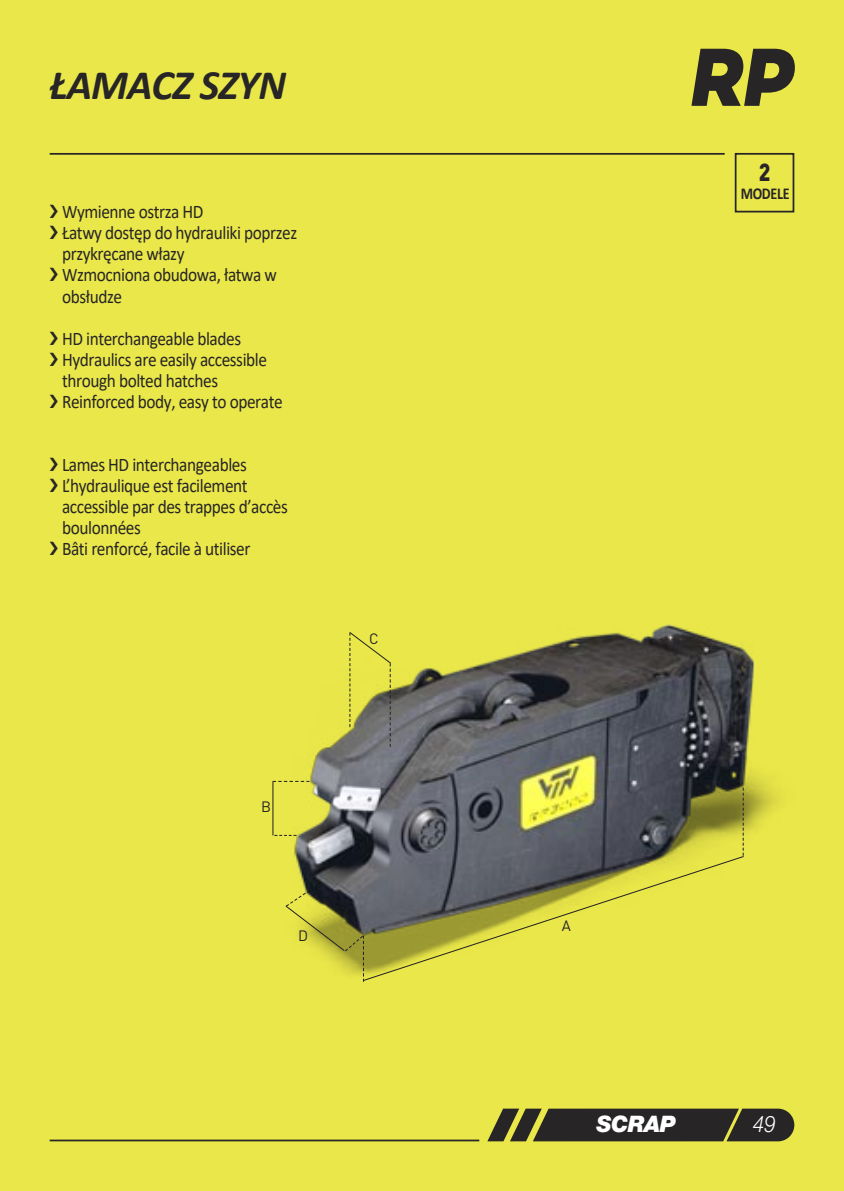
<style>
.page{position:relative;width:844px;height:1191px;background:#fff}
.page>*{position:absolute;margin:0;border:0;box-sizing:border-box;transform-origin:0 0}
.t1{font:italic 800 84px "Campton";color:#272526;scale:.9 1}
.t2{font:italic 700 42px "Calibri";letter-spacing:-.025em;color:#272526}
.t3{font:900 24.5px "DIN";color:#272526;scale:.85 1}
.t4{font:italic 900 22.75px "Helvetica Neue LT Std";letter-spacing:-.025em;color:#fff}
.t5{font:italic 300 22.75px "Helvetica Neue LT Std";color:#fff;scale:.9 1}
.t6{font:19.25px/21px "Calibri";letter-spacing:-.025em;color:#272526;scale:.9 1}
.t7{font:700 16.62px "Calibri";letter-spacing:-.025em;color:#272526;scale:.85 1}
.t8{font:14.88px "DIN";color:#272526}
</style>
<div class="page">
<div style="left:0;top:0;width:843px;height:1191px;background:#eae74a"></div>
<img style="left:272px;top:624px;width:506px;height:358px">
<svg style="left:487px;top:1108px;width:307px;height:33px;background:#3c3a29"></svg>
<svg style="left:742px;top:787px;width:1px;height:68px"></svg>
<svg style="left:362px;top:855px;width:382px;height:126px"></svg>
<svg style="left:284px;top:891px;width:80px;height:90px"></svg>
<svg style="left:274px;top:835px;width:22px;height:1px"></svg>
<svg style="left:273px;top:781px;width:36px;height:1px"></svg>
<hr style="left:272px;top:781px;width:1px;height:54px;background:#272526">
<svg style="left:348px;top:631px;width:44px;height:116px"></svg>
<hr style="left:50px;top:1139px;width:429px;height:2px;background:#272526">
<hr style="left:50px;top:153px;width:674px;height:2px;background:#272526">
<div style="left:734px;top:153px;width:60px;height:59px;border:2px solid #272526"></div>
<p class="t2" style="left:50px;top:55px;width:238px">ŁAMACZ SZYN</p>
<p class="t6" style="left:62px;top:201px;width:263px">Wymienne ostrza HD<br>Łatwy dostęp do hydrauliki poprzez przykręcane włazy<br>Wzmocniona obudowa, łatwa w obsłudze</p>
<p class="t6" style="left:62px;top:327px;width:246px">HD interchangeable blades<br>Hydraulics are easily accessible through bolted hatches<br>Reinforced body, easy to operate</p>
<p class="t6" style="left:62px;top:453px;width:252px">Lames HD interchangeables<br>L’hydraulique est facilement accessible par des trappes d’accès boulonnées<br>Bâti renforcé, facile à utiliser</p>
<p class="t8" style="left:261px;top:802px;width:11px">B</p>
<p class="t8" style="left:298px;top:930px;width:12px">D</p>
<p class="t8" style="left:369px;top:633px;width:11px">C</p>
<p class="t1" style="left:690px;top:36px;width:117px">RP</p>
<p class="t3" style="left:758px;top:164px;width:15px">2</p>
<p class="t7" style="left:740px;top:182px;width:59px">MODELE</p>
<p class="t8" style="left:561px;top:920px;width:11px">A</p>
<p class="t4" style="left:596px;top:1110px;width:81px">SCRAP</p>
<p class="t5" style="left:752px;top:1110px;width:27px">49</p>
</div>
